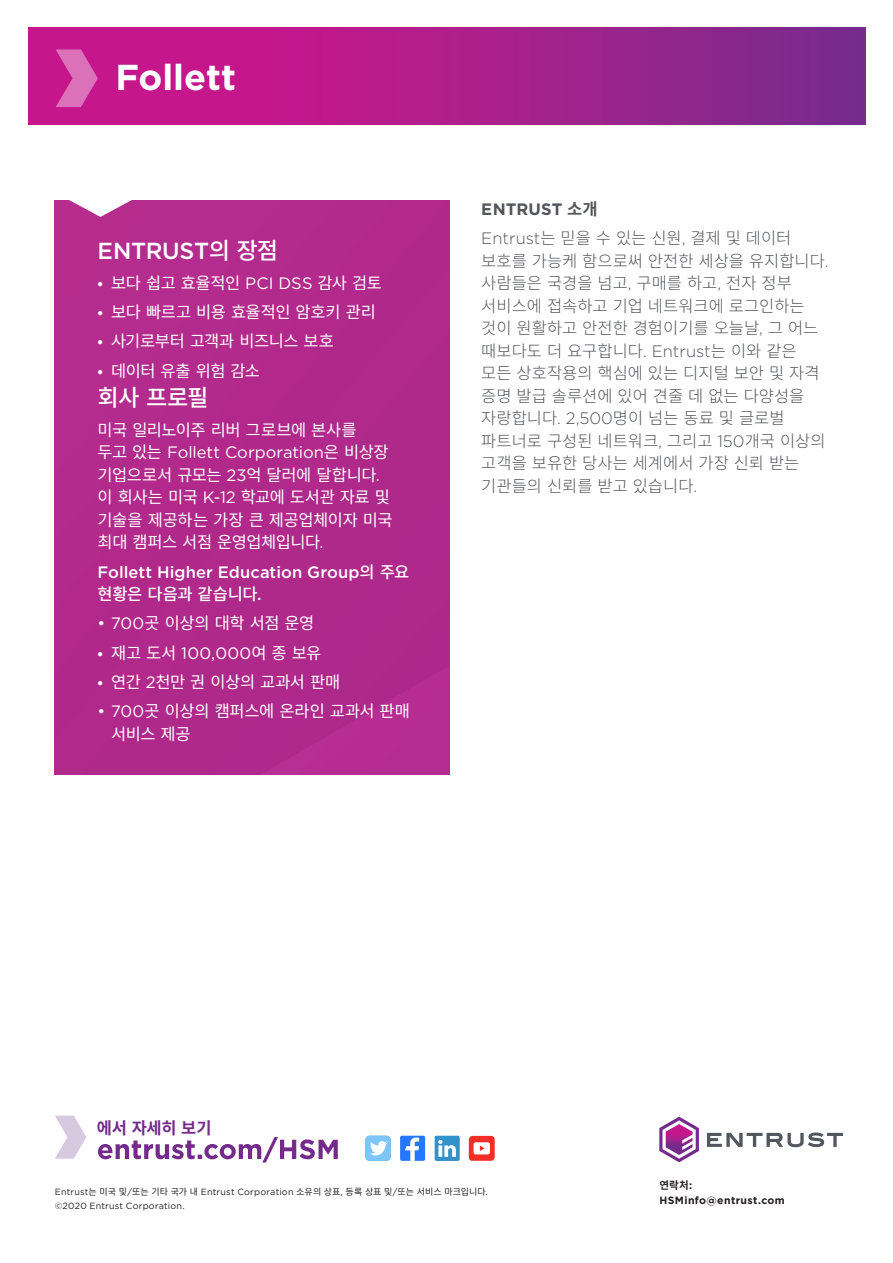
<style>
.page{position:relative;width:893px;height:1263px;background:#fff}
.page>*{position:absolute;margin:0;border:0;box-sizing:border-box;transform-origin:0 0}
.t1{font:700 36px "Gotham";color:#fff}
.t2{font:500 23.25px "Gotham";letter-spacing:-.01em;color:#fff}
.t3{font:500 23.25px "Noto Sans CJ Kkr";color:#fff}
.t4{font:300 16.5px/22.5px "Noto Sans CJ Kkr";color:#54555a}
.t5{font:16.5px/22.5px "Noto Sans CJ Kkr";letter-spacing:-.025em;color:#fff}
.t6{font:500 16.5px "Gotham";letter-spacing:.005em;color:#fff}
.t7{font:16.5px "Gotham";color:#fff}
.t8{font:500 16.5px "Noto Sans CJ Kkr";letter-spacing:-.015em;color:#fff}
.t9{font:700 16.5px "Gotham";letter-spacing:.005em;color:#54555a}
.t10{font:700 16.5px "Noto Sans CJ Kkr";letter-spacing:-.01em;color:#742b8b}
.t11{font:700 10.5px "Gotham";letter-spacing:.035em;color:#231f20}
.t12{font:700 10.5px "Noto Sans CJ Kkr";color:#231f20}
.t13{font:9px "Noto Sans CJ Kkr";color:#231f20}
.t14{font:9px "Gotham";letter-spacing:.025em;color:#231f20}
.s1{font-family:"Noto Sans CJ Kkr"}
.s2{font-family:"Gotham"}
</style>
<div class="page">
<div style="left:54px;top:200px;width:395px;height:574px;background:#b1298b"></div>
<svg style="left:67px;top:200px;width:67px;height:17px"></svg>
<svg style="left:29px;top:27px;width:837px;height:98px;background:#a91e8b"></svg>
<svg style="left:56px;top:50px;width:42px;height:57px;background:#d24da7"></svg>
<div style="left:400px;top:1136px;width:25px;height:25px;background:#2577ff;border-radius:2px"></div>
<svg style="left:405px;top:1137px;width:14px;height:24px"></svg>
<div style="left:435px;top:1136px;width:25px;height:25px;background:#3392cc;border-radius:2px"></div>
<svg style="left:438px;top:1140px;width:18px;height:17px"></svg>
<div style="left:365px;top:1136px;width:26px;height:25px;background:#7bc5f8;border-radius:4px"></div>
<svg style="left:370px;top:1141px;width:17px;height:14px"></svg>
<svg style="left:469px;top:1136px;width:26px;height:25px"></svg>
<svg style="left:98px;top:1137px;width:240px;height:25px"></svg>
<svg style="left:55px;top:1115px;width:31px;height:44px"></svg>
<svg style="left:707px;top:1132px;width:136px;height:15px"></svg>
<svg style="left:659px;top:1117px;width:40px;height:45px"></svg>
<h1 class="t1" style="left:115px;top:54px;width:122px">Follett</h1>
<h2 class="t2" style="left:98px;top:235px;width:182px">ENTRUST<span class="s1">의 장점</span></h2>
<p class="t5" style="left:98px;top:272px;width:286px">• 보다 쉽고 효율적인 <span class="s2">PCI DSS</span> 감사 검토</p>
<p class="t5" style="left:98px;top:301px;width:280px">• 보다 빠르고 비용 효율적인 암호키 관리</p>
<p class="t5" style="left:98px;top:330px;width:238px">• 사기로부터 고객과 비즈니스 보호</p>
<p class="t5" style="left:98px;top:360px;width:164px">• 데이터 유출 위험 감소</p>
<h2 class="t3" style="left:98px;top:384px;width:112px">회사 프로필</h2>
<p class="t5" style="left:98px;top:419px;width:261px">미국 일리노이주 리버 그로브에 본사를</p>
<p class="t7" style="left:98px;top:442px;width:293px"><span class="s1">두고 있는</span> Follett Corporation<span class="s1">은 비상장</span></p>
<p class="t5" style="left:98px;top:464px;width:297px">기업으로서 규모는 <span class="s2">23</span>억 달러에 달합니다<span class="s2">. </span>이 회사는 미국 <span class="s2">K-12</span> 학교에 도서관 자료 및 기술을 제공하는 가장 큰 제공업체이자 미국 최대 캠퍼스 서점 운영업체입니다<span class="s2">.</span></p>
<p class="t6" style="left:98px;top:561px;width:313px">Follett Higher Education Group<span class="s1">의 주요</span></p>
<p class="t8" style="left:98px;top:585px;width:165px">현황은 다음과 같습니다<span class="s2">.</span></p>
<p class="t5" style="left:98px;top:612px;width:218px"><span class="s2">• 700</span>곳 이상의 대학 서점 운영</p>
<p class="t5" style="left:98px;top:642px;width:225px">• 재고 도서 <span class="s2">100,000</span>여 종 보유</p>
<p class="t5" style="left:98px;top:671px;width:244px">• 연간 <span class="s2">2</span>천만 권 이상의 교과서 판매</p>
<p class="t5" style="left:111px;top:700px;width:300px;text-indent:-13px"><span class="s2">• 700</span>곳 이상의 캠퍼스에 온라인 교과서 판매 서비스 제공</p>
<p class="t9" style="left:481px;top:198px;width:118px">ENTRUST <span class="s1">소개</span></p>
<p class="t4" style="left:481px;top:227px;width:349px"><span class="s2">Entrust</span>는 믿을 수 있는 신원<span class="s2">,</span> 결제 및 데이터 보호를 가능케 함으로써 안전한 세상을 유지합니다<span class="s2">. </span>사람들은 국경을 넘고<span class="s2">,</span> 구매를 하고<span class="s2">,</span> 전자 정부 서비스에 접속하고 기업 네트워크에 로그인하는 것이 원활하고 안전한 경험이기를 오늘날<span class="s2">,</span> 그 어느 때보다도 더 요구합니다<span class="s2">. Entrust</span>는 이와 같은 모든 상호작용의 핵심에 있는 디지털 보안 및 자격 증명 발급 솔루션에 있어 견줄 데 없는 다양성을 자랑합니다<span class="s2">. 2,500</span>명이 넘는 동료 및 글로벌 파트너로 구성된 네트워크<span class="s2">,</span> 그리고 <span class="s2">150</span>개국 이상의 고객을 보유한 당사는 세계에서 가장 신뢰 받는 기관들의 신뢰를 받고 있습니다<span class="s2">.</span></p>
<p class="t10" style="left:97px;top:1118px;width:116px">에서 자세히 보기</p>
<p class="t13" style="left:55px;top:1187px;width:434px"><span class="s2">Entrust</span>는 미국 및<span class="s2">/</span>또는 기타 국가 내 <span class="s2">Entrust Corporation</span> 소유의 상표<span class="s2">,</span> 등록 상표 및<span class="s2">/</span>또는 서비스 마크입니다<span class="s2">.</span></p>
<p class="t14" style="left:55px;top:1200px;width:131px">©2020 Entrust Corporation.</p>
<p class="t12" style="left:659px;top:1179px;width:34px">연락처<span class="s2">:</span></p>
<p class="t11" style="left:659px;top:1193px;width:127px">HSMinfo@entrust.com</p>
</div>
